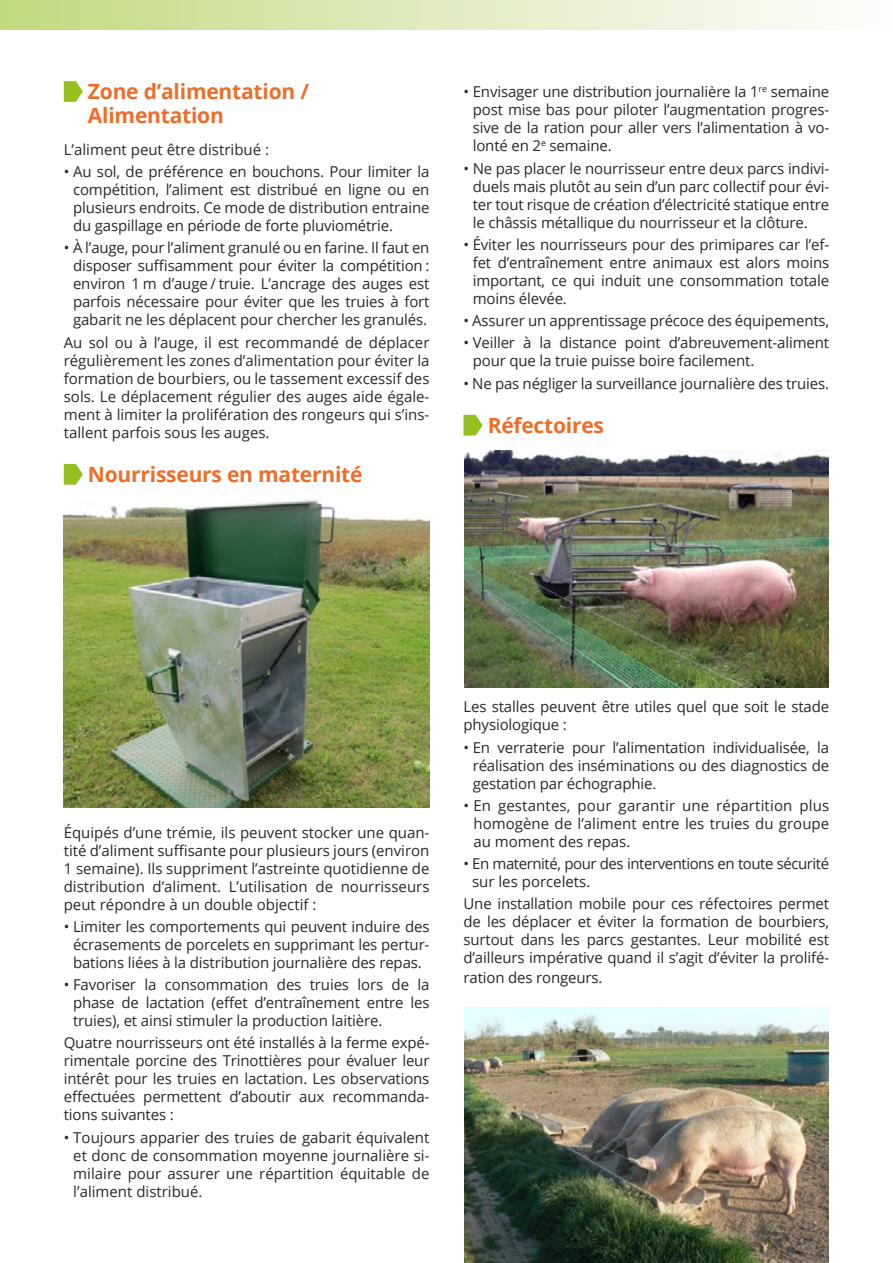
<style>
.page{position:relative;width:893px;height:1263px;background:#fff}
.page>*{position:absolute;margin:0;border:0;box-sizing:border-box;transform-origin:0 0}
.t1{font:700 21px/24px "Open Sans";letter-spacing:-.01em;color:#ed6d29}
.t2{font:15px/18px "Open Sans";letter-spacing:-.01em;color:#282827;text-align:justify}
.t3{font:15px/18px "Open Sans";letter-spacing:-.03em;color:#282827}
</style>
<div class="page">
<div style="left:0;top:0;width:893px;height:30px;background:linear-gradient(to right,#c3da80,#fffdff)"></div>
<svg style="left:64px;top:81px;width:19px;height:21px"></svg>
<svg style="left:64px;top:464px;width:19px;height:21px"></svg>
<svg style="left:463px;top:415px;width:20px;height:21px"></svg>
<img style="left:464px;top:451px;width:364px;height:236px">
<img style="left:464px;top:1007px;width:364px;height:256px">
<img style="left:64px;top:499px;width:365px;height:309px">
<h1 class="t1" style="left:88px;top:79px;width:223px">Zone d’alimentation /<br>Alimentation</h1>
<p class="t2" style="left:64px;top:140px;width:207px">L’aliment peut être distribué :</p>
<p class="t2" style="left:73px;top:162px;width:358px;text-indent:-9px">• Au sol, de préférence en bouchons. Pour limiter la compétition, l’aliment est distribué en ligne ou en plusieurs endroits. Ce mode de distribution entraine du gaspillage en période de forte pluviométrie.</p>
<p class="t2" style="left:73px;top:238px;width:358px;text-indent:-9px">• À l’auge, pour l’aliment granulé ou en farine. Il faut en disposer suffisamment pour éviter la compétition : environ 1 m d’auge / truie. L’ancrage des auges est parfois nécessaire pour éviter que les truies à fort gabarit ne les déplacent pour chercher les granulés.</p>
<p class="t2" style="left:64px;top:333px;width:367px">Au sol ou à l’auge, il est recommandé de déplacer régulièrement les zones d’alimentation pour éviter la formation de bourbiers, ou le tassement excessif des sols. Le déplacement régulier des auges aide égale&shy;ment à limiter la prolifération des rongeurs qui s’ins&shy;tallent parfois sous les auges.</p>
<h1 class="t1" style="left:88px;top:461px;width:276px">Nourrisseurs en maternité</h1>
<p class="t2" style="left:473px;top:82px;width:358px;text-indent:-9px">• Envisager une distribution journalière la 1<sup>re</sup> semaine post mise bas pour piloter l’augmentation progres&shy;sive de la ration pour aller vers l’alimentation à vo&shy;lonté en 2<sup>e</sup> semaine.</p>
<p class="t2" style="left:473px;top:159px;width:358px;text-indent:-9px">• Ne pas placer le nourrisseur entre deux parcs indivi&shy;duels mais plutôt au sein d’un parc collectif pour évi&shy;ter tout risque de création d’électricité statique entre le châssis métallique du nourrisseur et la clôture.</p>
<p class="t2" style="left:473px;top:235px;width:358px;text-indent:-9px">• Éviter les nourrisseurs pour des primipares car l’ef&shy;fet d’entraînement entre animaux est alors moins important, ce qui induit une consommation totale moins élevée.</p>
<p class="t2" style="left:463px;top:311px;width:367px">• Assurer un apprentissage précoce des équipements,</p>
<p class="t2" style="left:473px;top:333px;width:358px;text-indent:-9px">• Veiller à la distance point d’abreuvement-aliment pour que la truie puisse boire facilement.</p>
<p class="t2" style="left:463px;top:374px;width:367px">• Ne pas négliger la surveillance journalière des truies.</p>
<h1 class="t1" style="left:488px;top:412px;width:118px">Réfectoires</h1>
<p class="t2" style="left:64px;top:823px;width:367px">Équipés d’une trémie, ils peuvent stocker une quan&shy;tité d’aliment suffisante pour plusieurs jours (environ 1 semaine). Ils suppriment l’astreinte quotidienne de distribution d’aliment. L’utilisation de nourrisseurs peut répondre à un double objectif :</p>
<p class="t2" style="left:73px;top:917px;width:358px;text-indent:-9px">• Limiter les comportements qui peuvent induire des écrasements de porcelets en supprimant les pertur&shy;bations liées à la distribution journalière des repas.</p>
<p class="t2" style="left:73px;top:975px;width:358px;text-indent:-9px">• Favoriser la consommation des truies lors de la phase de lactation (effet d’entraînement entre les truies), et ainsi stimuler la production laitière.</p>
<p class="t2" style="left:64px;top:1034px;width:367px">Quatre nourrisseurs ont été installés à la ferme expé&shy;rimentale porcine des Trinottières pour évaluer leur intérêt pour les truies en lactation. Les observations effectuées permettent d’aboutir aux recommanda&shy;tions suivantes :</p>
<p class="t2" style="left:73px;top:1128px;width:358px;text-indent:-10px">• Toujours apparier des truies de gabarit équivalent et donc de consommation moyenne journalière si&shy;milaire pour assurer une répartition équitable de l’aliment distribué.</p>
<p class="t2" style="left:463px;top:697px;width:367px">Les stalles peuvent être utiles quel que soit le stade physiologique :</p>
<p class="t2" style="left:473px;top:738px;width:358px;text-indent:-9px">• En verraterie pour l’alimentation individualisée, la réalisation des inséminations ou des diagnostics de gestation par échographie.</p>
<p class="t2" style="left:473px;top:796px;width:357px;text-indent:-10px">• En gestantes, pour garantir une répartition plus homogène de l’aliment entre les truies du groupe au moment des repas.</p>
<p class="t3" style="left:472px;top:854px;width:359px;text-indent:-9px">• En maternité, pour des interventions en toute sécurité sur les porcelets.</p>
<p class="t2" style="left:463px;top:894px;width:367px">Une installation mobile pour ces réfectoires permet de les déplacer et éviter la formation de bourbiers, surtout dans les parcs gestantes. Leur mobilité est d’ailleurs impérative quand il s’agit d’éviter la prolifé-</p>
<p class="t2" style="left:463px;top:968px;width:141px">ration des rongeurs.</p>
</div>
